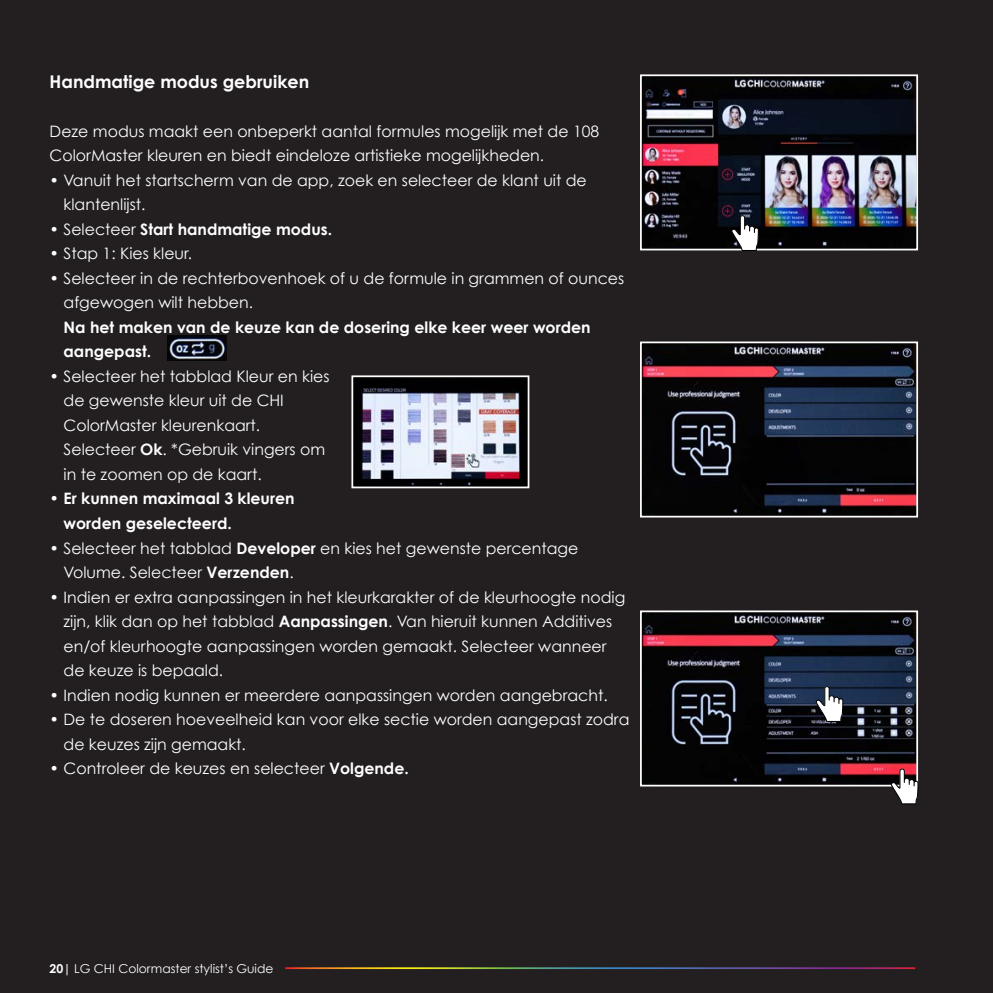
<style>
.page{position:relative;width:993px;height:993px;background:#fff}
.page>*{position:absolute;margin:0;border:0;box-sizing:border-box;transform-origin:0 0}
.t1{font:700 17.5px "Century Gothic";color:#fff}
.t2{font:15.75px/24.5px "Century Gothic";color:#fff}
.t3{font:700 15.75px/24.5px "Century Gothic";color:#fff}
.t4{font:12.25px "Century Gothic";color:#fff}
.s1{font-weight:400}
.s2{font-weight:700}
</style>
<div class="page">
<div style="left:0;top:0;width:992px;height:992px;background:#231f20"></div>
<hr style="left:285px;top:966px;width:629px;height:2px;background:#fff">
<img style="left:354px;top:378px;width:172px;height:107px">
<div style="left:351px;top:375px;width:178px;height:113px;border:2px solid #fff"></div>
<img style="left:167px;top:336px;width:60px;height:24px">
<img style="left:642px;top:77px;width:272px;height:170px">
<div style="left:639px;top:74px;width:278px;height:176px;border:2px solid #fff"></div>
<img style="left:642px;top:344px;width:272px;height:170px">
<div style="left:639px;top:341px;width:278px;height:176px;border:2px solid #fff"></div>
<img style="left:642px;top:613px;width:272px;height:170px">
<div style="left:639px;top:610px;width:278px;height:176px;border:2px solid #fff"></div>
<svg style="left:731px;top:215px;width:27px;height:36px"></svg>
<svg style="left:815px;top:685px;width:28px;height:36px"></svg>
<svg style="left:890px;top:768px;width:28px;height:36px"></svg>
<p class="t1" style="left:50px;top:70px;width:261px">Handmatige modus gebruiken</p>
<p class="t2" style="left:50px;top:118px;width:551px">Deze modus maakt een onbeperkt aantal formules mogelijk met de 108<br>ColorMaster kleuren en biedt eindeloze artistieke mogelijkheden.</p>
<p class="t2" style="left:64px;top:167px;width:524px;text-indent:-14px">• Vanuit het startscherm van de app, zoek en selecteer de klant uit de klantenlijst.</p>
<p class="t3" style="left:50px;top:216px;width:284px"><span class="s1">• Selecteer</span> Start handmatige modus.</p>
<p class="t2" style="left:50px;top:241px;width:144px">• Stap 1: Kies kleur.</p>
<p class="t2" style="left:64px;top:265px;width:562px;text-indent:-14px">• Selecteer in de rechterbovenhoek of u de formule in grammen of ounces afgewogen wilt hebben.<br><span class="s2">Na het maken van de keuze kan de dosering elke keer weer worden aangepast.</span></p>
<p class="t2" style="left:64px;top:363px;width:267px;text-indent:-14px">• Selecteer het tabblad Kleur en kies de gewenste kleur uit de CHI<br>ColorMaster kleurenkaart.<br>Selecteer <span class="s2">Ok</span>. *Gebruik vingers om in te zoomen op de kaart.</p>
<p class="t3" style="left:64px;top:486px;width:232px;text-indent:-14px"><span class="s1">•</span> Er kunnen maximaal 3 kleuren worden geselecteerd.</p>
<p class="t2" style="left:64px;top:535px;width:516px;text-indent:-14px">• Selecteer het tabblad <span class="s2">Developer</span> en kies het gewenste percentage<br>Volume. Selecteer <span class="s2">Verzenden</span>.</p>
<p class="t2" style="left:64px;top:584px;width:563px;text-indent:-14px">• Indien er extra aanpassingen in het kleurkarakter of de kleurhoogte nodig zijn, klik dan op het tabblad <span class="s2">Aanpassingen</span>. Van hieruit kunnen Additives en/of kleurhoogte aanpassingen worden gemaakt. Selecteer wanneer de keuze is bepaald.</p>
<p class="t2" style="left:50px;top:682px;width:559px">• Indien nodig kunnen er meerdere aanpassingen worden aangebracht.</p>
<p class="t2" style="left:64px;top:706px;width:567px;text-indent:-14px">• De te doseren hoeveelheid kan voor elke sectie worden aangepast zodra de keuzes zijn gemaakt.</p>
<p class="t2" style="left:50px;top:755px;width:360px">• Controleer de keuzes en selecteer <span class="s2">Volgende.</span></p>
<p class="t4" style="left:50px;top:960px;width:225px"><span class="s2">20|</span> LG CHI Colormaster stylist’s Guide</p>
</div>
